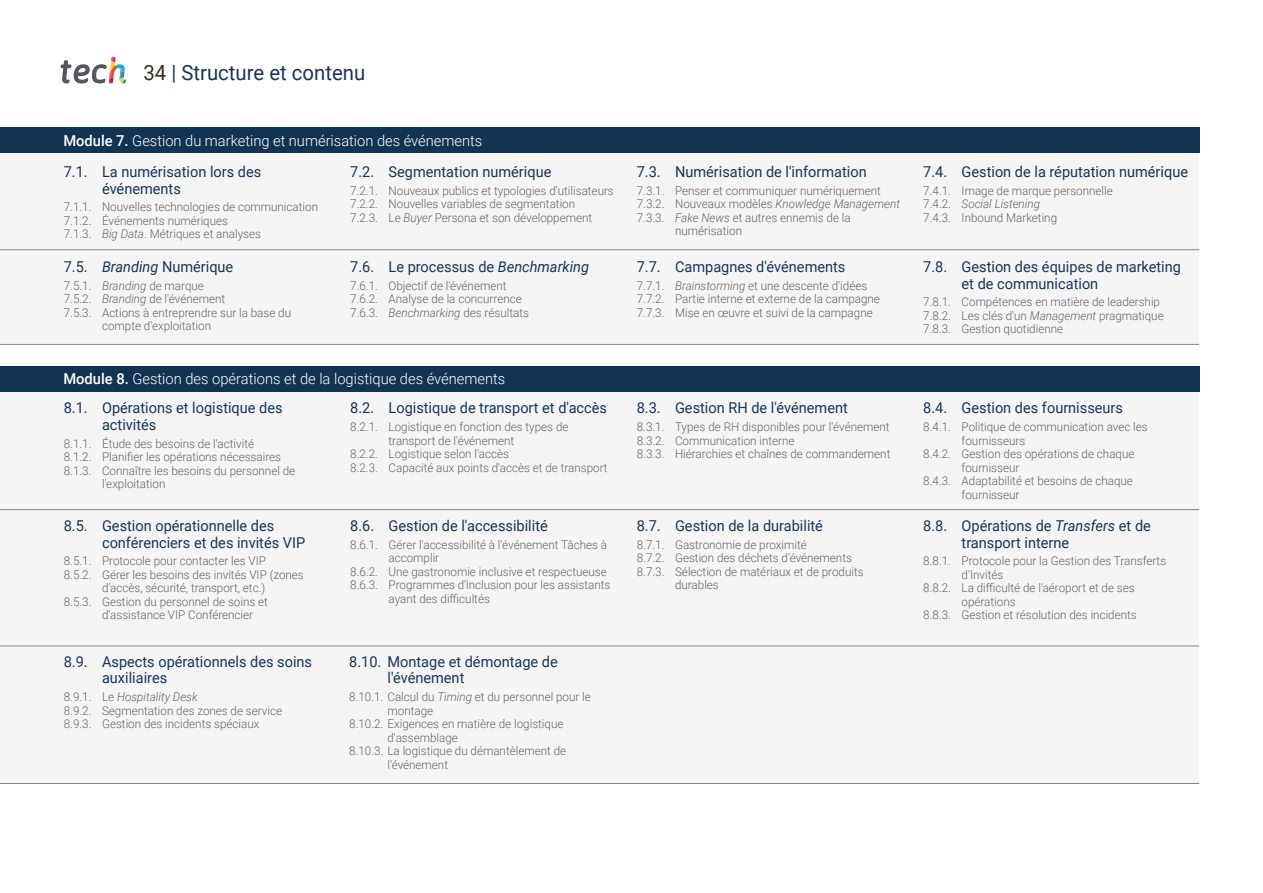
<style>
.page{position:relative;width:1263px;height:893px;background:#fff}
.page>*{position:absolute;margin:0;border:0;box-sizing:border-box;transform-origin:0 0}
.t1{font:21px "Roboto";color:#1a355c}
.t2{font:15px/16.5px "Roboto";color:#17355b}
.t3{font:300 15px "Roboto";color:#fff}
.t4{font:300 12px/13.5px "Roboto";color:#61646a}
.s1{color:#312e20}
.s2{font-weight:500}
.s3{font-style:italic}
</style>
<div class="page">
<svg style="left:61px;top:57px;width:65px;height:27px"></svg>
<div style="left:0;top:153px;width:1199px;height:192px;background:#f4f5f4"></div>
<div style="left:0;top:391px;width:1199px;height:393px;background:#f4f5f4"></div>
<div style="left:0;top:128px;width:1199px;height:25px;background:#123352"></div>
<div style="left:0;top:366px;width:1199px;height:25px;background:#123352"></div>
<hr style="left:0;top:249px;width:1199px;height:1px;background:#878a8e">
<hr style="left:0;top:509px;width:1199px;height:1px;background:#878a8e">
<hr style="left:0;top:344px;width:1199px;height:1px;background:#878a8e">
<hr style="left:0;top:646px;width:1199px;height:1px;background:#878a8e">
<hr style="left:0;top:783px;width:1199px;height:1px;background:#878a8e">
<h1 class="t1" style="left:144px;top:57px;width:223px"><span class="s1">34</span> | Structure et contenu</h1>
<p class="t3" style="left:63px;top:130px;width:420px"><span class="s2">Module 7.</span> Gestion du marketing et numérisation des événements</p>
<p class="t2" style="left:102px;top:163px;width:161px;text-indent:-38px">7.1. La numérisation lors des événements</p>
<p class="t4" style="left:64px;top:200px;width:256px">7.1.1. Nouvelles technologies de communication<br>7.1.2. Événements numériques<br>7.1.3. <span class="s3">Big Data</span>. Métriques et analyses</p>
<p class="t2" style="left:64px;top:258px;width:171px">7.5. <span class="s3">Branding</span> Numérique</p>
<p class="t4" style="left:64px;top:278px;width:142px">7.5.1. <span class="s3">Branding</span> de marque</p>
<p class="t4" style="left:64px;top:292px;width:163px">7.5.2. <span class="s3">Branding</span> de l'événement</p>
<p class="t4" style="left:64px;top:305px;width:229px">7.5.3. Actions à entreprendre sur la base du</p>
<p class="t4" style="left:102px;top:319px;width:111px">compte d'exploitation</p>
<p class="t2" style="left:350px;top:163px;width:203px">7.2. Segmentation numérique</p>
<p class="t4" style="left:350px;top:183px;width:265px">7.2.1. Nouveaux publics et typologies d'utilisateurs<br>7.2.2. Nouvelles variables de segmentation<br>7.2.3. Le <span class="s3">Buyer</span> Persona et son développement</p>
<p class="t2" style="left:350px;top:258px;width:240px">7.6. Le processus de <span class="s3">Benchmarking</span></p>
<p class="t4" style="left:350px;top:278px;width:180px">7.6.1. Objectif de l'événement<br>7.6.2. Analyse de la concurrence<br>7.6.3. <span class="s3">Benchmarking</span> des résultats</p>
<p class="t3" style="left:63px;top:368px;width:443px"><span class="s2">Module 8.</span> Gestion des opérations et de la logistique des événements</p>
<p class="t2" style="left:102px;top:399px;width:182px;text-indent:-38px">8.1. Opérations et logistique des activités</p>
<p class="t4" style="left:64px;top:436px;width:192px">8.1.1. Étude des besoins de l'activité</p>
<p class="t4" style="left:64px;top:450px;width:219px">8.1.2. Planifier les opérations nécessaires</p>
<p class="t4" style="left:64px;top:463px;width:233px">8.1.3. Connaître les besoins du personnel de</p>
<p class="t4" style="left:102px;top:477px;width:65px">l'exploitation</p>
<p class="t2" style="left:102px;top:517px;width:205px;text-indent:-38px">8.5. Gestion opérationnelle des conférenciers et des invités VIP</p>
<p class="t4" style="left:64px;top:554px;width:204px">8.5.1. Protocole pour contacter les VIP</p>
<p class="t4" style="left:64px;top:567px;width:242px">8.5.2. Gérer les besoins des invités VIP (zones</p>
<p class="t4" style="left:102px;top:581px;width:165px">d'accès, sécurité, transport, etc.)</p>
<p class="t4" style="left:64px;top:594px;width:206px">8.5.3. Gestion du personnel de soins et</p>
<p class="t4" style="left:102px;top:608px;width:153px">d'assistance VIP Conférencier</p>
<p class="t2" style="left:102px;top:653px;width:211px;text-indent:-38px">8.9. Aspects opérationnels des soins auxiliaires</p>
<p class="t4" style="left:64px;top:690px;width:220px">8.9.1. Le <span class="s3">Hospitality Desk<br></span>8.9.2. Segmentation des zones de service<br>8.9.3. Gestion des incidents spéciaux</p>
<p class="t2" style="left:350px;top:399px;width:258px">8.2. Logistique de transport et d'accès</p>
<p class="t4" style="left:350px;top:420px;width:220px">8.2.1. Logistique en fonction des types de</p>
<p class="t4" style="left:389px;top:433px;width:127px">transport de l'événement</p>
<p class="t4" style="left:350px;top:447px;width:160px">8.2.2. Logistique selon l'accès</p>
<p class="t4" style="left:350px;top:460px;width:259px">8.2.3. Capacité aux points d'accès et de transport</p>
<p class="t2" style="left:350px;top:517px;width:199px">8.6. Gestion de l'accessibilité</p>
<p class="t4" style="left:350px;top:537px;width:258px">8.6.1. Gérer l'accessibilité à l'événement Tâches à</p>
<p class="t4" style="left:389px;top:551px;width:52px">accomplir</p>
<p class="t4" style="left:350px;top:564px;width:258px">8.6.2. Une gastronomie inclusive et respectueuse</p>
<p class="t4" style="left:350px;top:578px;width:262px">8.6.3. Programmes d'inclusion pour les assistants</p>
<p class="t4" style="left:389px;top:591px;width:103px">ayant des difficultés</p>
<p class="t2" style="left:387px;top:653px;width:172px;text-indent:-38px">8.10. Montage et démontage de l'événement</p>
<p class="t4" style="left:349px;top:690px;width:243px">8.10.1. Calcul du <span class="s3">Timing</span> et du personnel pour le</p>
<p class="t4" style="left:387px;top:703px;width:47px">montage</p>
<p class="t4" style="left:349px;top:717px;width:216px">8.10.2. Exigences en matière de logistique</p>
<p class="t4" style="left:387px;top:730px;width:72px">d'assemblage</p>
<p class="t4" style="left:349px;top:744px;width:218px">8.10.3. La logistique du démantèlement de</p>
<p class="t4" style="left:387px;top:757px;width:62px">l'événement</p>
<p class="t2" style="left:637px;top:163px;width:231px">7.3. Numérisation de l'information</p>
<p class="t4" style="left:637px;top:183px;width:246px">7.3.1. Penser et communiquer numériquement</p>
<p class="t4" style="left:637px;top:197px;width:265px">7.3.2. Nouveaux modèles <span class="s3">Knowledge Management</span></p>
<p class="t4" style="left:637px;top:210px;width:215px">7.3.3. <span class="s3">Fake News</span> et autres ennemis de la</p>
<p class="t4" style="left:675px;top:224px;width:69px">numérisation</p>
<p class="t2" style="left:637px;top:258px;width:210px">7.7. Campagnes d'événements</p>
<p class="t4" style="left:637px;top:278px;width:245px">7.7.1. <span class="s3">Brainstorming</span> et une descente d'idées<br>7.7.2. Partie interne et externe de la campagne<br>7.7.3. Mise en œuvre et suivi de la campagne</p>
<p class="t2" style="left:923px;top:163px;width:266px">7.4. Gestion de la réputation numérique</p>
<p class="t4" style="left:923px;top:183px;width:191px">7.4.1. Image de marque personnelle<br>7.4.2. <span class="s3">Social Listening<br></span>7.4.3. Inbound Marketing</p>
<p class="t2" style="left:961px;top:258px;width:221px;text-indent:-38px">7.8. Gestion des équipes de marketing et de communication</p>
<p class="t4" style="left:923px;top:295px;width:242px">7.8.1. Compétences en matière de leadership<br>7.8.2. Les clés d'un <span class="s3">Management</span> pragmatique<br>7.8.3. Gestion quotidienne</p>
<p class="t2" style="left:637px;top:399px;width:213px">8.3. Gestion RH de l'événement</p>
<p class="t4" style="left:637px;top:420px;width:255px">8.3.1. Types de RH disponibles pour l'événement<br>8.3.2. Communication interne<br>8.3.3. Hiérarchies et chaînes de commandement</p>
<p class="t2" style="left:637px;top:517px;width:188px">8.7. Gestion de la durabilité</p>
<p class="t4" style="left:637px;top:537px;width:172px">8.7.1. Gastronomie de proximité</p>
<p class="t4" style="left:637px;top:551px;width:217px">8.7.2. Gestion des déchets d'événements</p>
<p class="t4" style="left:637px;top:564px;width:228px">8.7.3. Sélection de matériaux et de produits</p>
<p class="t4" style="left:675px;top:578px;width:45px">durables</p>
<p class="t2" style="left:923px;top:399px;width:201px">8.4. Gestion des fournisseurs</p>
<p class="t4" style="left:923px;top:420px;width:226px">8.4.1. Politique de communication avec les</p>
<p class="t4" style="left:961px;top:433px;width:65px">fournisseurs</p>
<p class="t4" style="left:923px;top:447px;width:213px">8.4.2. Gestion des opérations de chaque</p>
<p class="t4" style="left:961px;top:460px;width:59px">fournisseur</p>
<p class="t4" style="left:923px;top:474px;width:211px">8.4.3. Adaptabilité et besoins de chaque</p>
<p class="t4" style="left:961px;top:487px;width:59px">fournisseur</p>
<p class="t2" style="left:961px;top:517px;width:191px;text-indent:-38px">8.8. Opérations de <span class="s3">Transfers</span> et de transport interne</p>
<p class="t4" style="left:923px;top:554px;width:244px">8.8.1. Protocole pour la Gestion des Transferts</p>
<p class="t4" style="left:961px;top:567px;width:43px">d'Invités</p>
<p class="t4" style="left:923px;top:581px;width:213px">8.8.2. La difficulté de l'aéroport et de ses</p>
<p class="t4" style="left:961px;top:594px;width:56px">opérations</p>
<p class="t4" style="left:923px;top:608px;width:215px">8.8.3. Gestion et résolution des incidents</p>
</div>
